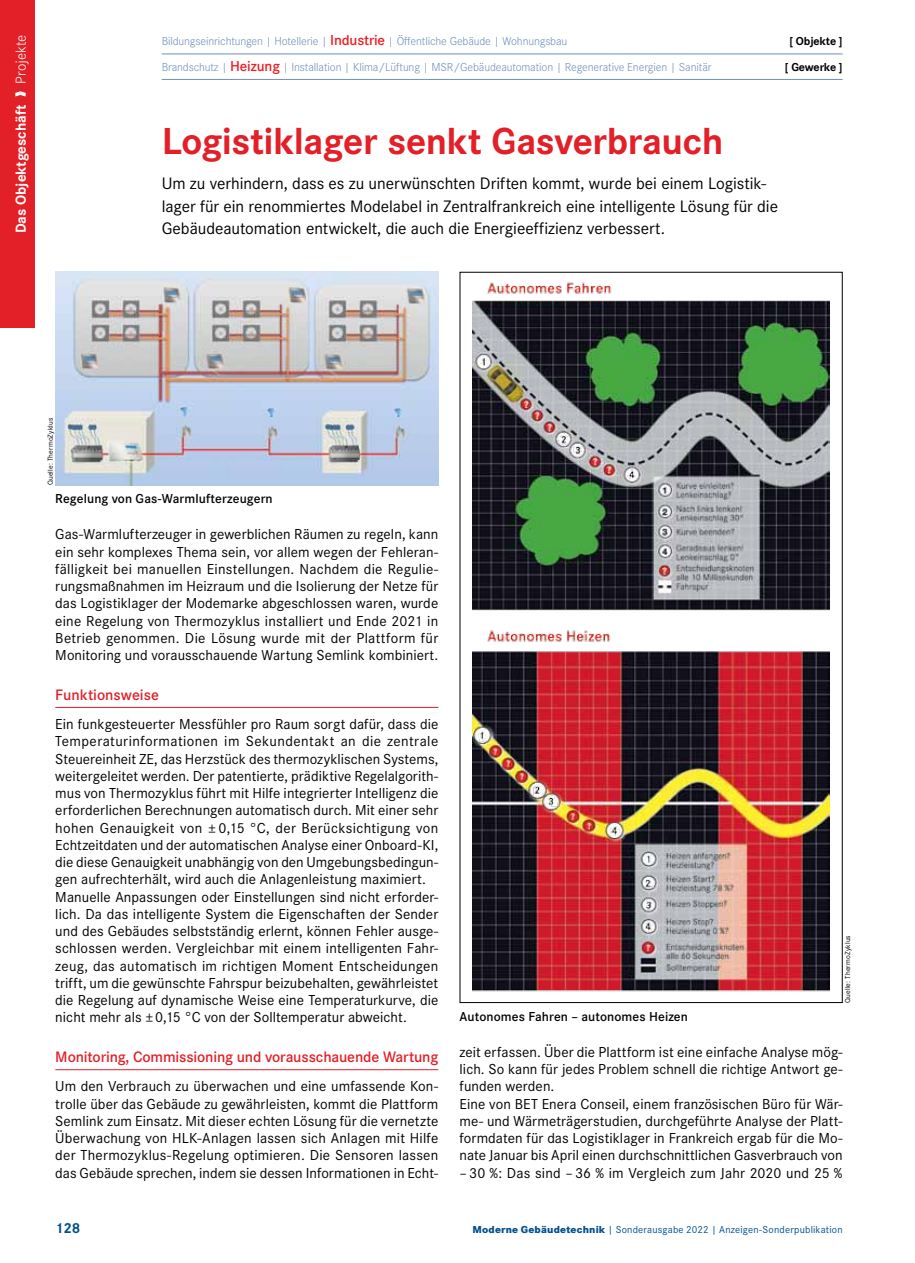
<style>
.page{position:relative;width:915px;height:1263px;background:#fff}
.page>*{position:absolute;margin:0;border:0;box-sizing:border-box;transform-origin:0 0}
.t1{font:700 39px "Corporate S";letter-spacing:-.01em;color:#e31f27}
.t2{font:17.25px/22.5px "Corporate S";letter-spacing:-.005em;color:#000}
.t3{font:600 15.75px "Corporate S";letter-spacing:-.01em;color:#e31f27}
.t4{font:15px/17.2px "Corporate S";letter-spacing:.005em;color:#000;text-align:justify}
.t5{font:700 15px "Corporate S";color:#fff}
.t6{font:700 15px "Corporate S";color:#00508c}
.t7{font:600 13.5px "Corporate S";letter-spacing:.005em;color:#000}
.t8{font:300 12px "Corporate S";letter-spacing:-.01em;color:#6f90bc}
.t9{font:700 12px "Corporate S";letter-spacing:-.01em;color:#000}
.t10{font:10.5px "Corporate S";letter-spacing:.015em;color:#00508c}
.t11{font:7.5px "Corporate S";letter-spacing:.02em;color:#000}
.s1{font-weight:300}
.s2{font-weight:600;font-size:15px;color:#ed1d24}
.s3{font-weight:800}
</style>
<div class="page">
<div style="left:0;top:0;width:34px;height:327px;background:#e31f27"></div>
<hr style="left:55px;top:707px;width:383px;height:1px;background:#e31f27">
<hr style="left:55px;top:1069px;width:383px;height:1px;background:#e31f27">
<hr style="left:162px;top:54px;width:680px;height:1px;background:#6f90bc">
<hr style="left:162px;top:79px;width:680px;height:1px;background:#6f90bc">
<img style="left:55px;top:272px;width:383px;height:213px">
<img style="left:472px;top:282px;width:357px;height:710px">
<p class="t5" style="left:10px;top:233px;width:200px;rotate:-90deg">Das Objektgeschäft ❱ <span class="s1">Projekte</span></p>
<p class="t8" style="left:162px;top:33px;width:407px">Bildungseinrichtungen | Hotellerie | <span class="s2">Industrie</span> | Öffentliche Gebäude | Wohnungsbau</p>
<p class="t9" style="left:789px;top:33px;width:55px">[ Objekte ]</p>
<p class="t8" style="left:162px;top:59px;width:551px">Brandschutz | <span class="s2">Heizung</span> | Installation | Klima/Lüftung | MSR/Gebäudeautomation | Regenerative Energien | Sanitär</p>
<p class="t9" style="left:784px;top:58px;width:59px">[ Gewerke ]</p>
<h1 class="t1" style="left:162px;top:114px;width:563px">Logistiklager senkt Gasverbrauch</h1>
<p class="t2" style="left:162px;top:171px;width:617px">Um zu verhindern, dass es zu unerwünschten Driften kommt, wurde bei einem Logistik&shy;lager für ein renommiertes Modelabel in Zentralfrankreich eine intelligente Lösung für die<br>Gebäudeautomation entwickelt, die auch die Energieeffizienz verbessert.</p>
<p class="t11" style="left:45px;top:485px;width:69px;rotate:-90deg">Quelle: ThermoZyklus</p>
<p class="t7" style="left:55px;top:490px;width:219px">Regelung von Gas-Warmlufterzeugern</p>
<p class="t4" style="left:55px;top:525px;width:384px">Gas-Warmlufterzeuger in gewerblichen Räumen zu regeln, kann ein sehr komplexes Thema sein, vor allem wegen der Fehleran&shy;fälligkeit bei manuellen Einstellungen. Nachdem die Regulie&shy;rungsmaßnahmen im Heizraum und die Isolierung der Netze für das Logistiklager der Modemarke abgeschlossen waren, wurde eine Regelung von Thermozyklus installiert und Ende 2021 in Betrieb genommen. Die Lösung wurde mit der Plattform für Monitoring und vorausschauende Wartung Semlink kombiniert.</p>
<p class="t3" style="left:55px;top:684px;width:105px">Funktionsweise</p>
<p class="t4" style="left:55px;top:715px;width:384px;text-align:left">Ein funkgesteuerter Messfühler pro Raum sorgt dafür, dass die Temperaturinformationen im Sekundentakt an die zentrale Steuereinheit ZE, das Herzstück des thermozyklischen Systems, weitergeleitet werden. Der patentierte, prädiktive Regelalgorith&shy;mus von Thermozyklus führt mit Hilfe integrierter Intelligenz die erforderlichen Berechnungen automatisch durch. Mit einer sehr hohen Genauigkeit von ± 0,15 °C, der Berücksichtigung von Echtzeitdaten und der automatischen Analyse einer Onboard-KI, die diese Genauigkeit unabhängig von den Umgebungsbedingun&shy;gen aufrechterhält, wird auch die Anlagenleistung maximiert.<br>Manuelle Anpassungen oder Einstellungen sind nicht erforder&shy;lich. Da das intelligente System die Eigenschaften der Sender und des Gebäudes selbstständig erlernt, können Fehler ausge&shy;schlossen werden. Vergleichbar mit einem intelligenten Fahr&shy;zeug, das automatisch im richtigen Moment Entscheidungen trifft, um die gewünschte Fahrspur beizubehalten, gewährleistet die Regelung auf dynamische Weise eine Temperaturkurve, die nicht mehr als ± 0,15 °C von der Solltemperatur abweicht.</p>
<p class="t3" style="left:55px;top:1046px;width:384px">Monitoring, Commissioning und vorausschauende Wartung</p>
<p class="t4" style="left:55px;top:1077px;width:384px">Um den Verbrauch zu überwachen und eine umfassende Kon&shy;trolle über das Gebäude zu gewährleisten, kommt die Plattform Semlink zum Einsatz. Mit dieser echten Lösung für die vernetzte Überwachung von HLK-Anlagen lassen sich Anlagen mit Hilfe der Thermozyklus-Regelung optimieren. Die Sensoren lassen das Gebäude sprechen, indem sie dessen Informationen in Echt-</p>
<p class="t7" style="left:459px;top:1007px;width:230px">Autonomes Fahren – autonomes Heizen</p>
<p class="t11" style="left:842px;top:1003px;width:69px;rotate:-90deg">Quelle: ThermoZyklus</p>
<p class="t4" style="left:459px;top:1043px;width:384px;text-align:left">zeit erfassen. Über die Plattform ist eine einfache Analyse mög&shy;lich. So kann für jedes Problem schnell die richtige Antwort ge&shy;funden werden.<br>Eine von BET Enera Conseil, einem französischen Büro für Wär&shy;me- und Wärmeträgerstudien, durchgeführte Analyse der Platt&shy;formdaten für das Logistiklager in Frankreich ergab für die Mo&shy;nate Januar bis April einen durchschnittlichen Gasverbrauch von</p>
<p class="t4" style="left:459px;top:1163px;width:384px">– 30 %: Das sind – 36 % im Vergleich zum Jahr 2020 und 25 %</p>
<p class="t6" style="left:55px;top:1218px;width:27px">128</p>
<p class="t10" style="left:472px;top:1223px;width:371px"><span class="s3">Moderne Gebäudetechnik</span> | Sonderausgabe 2022 | Anzeigen-Sonderpublikation</p>
</div>
